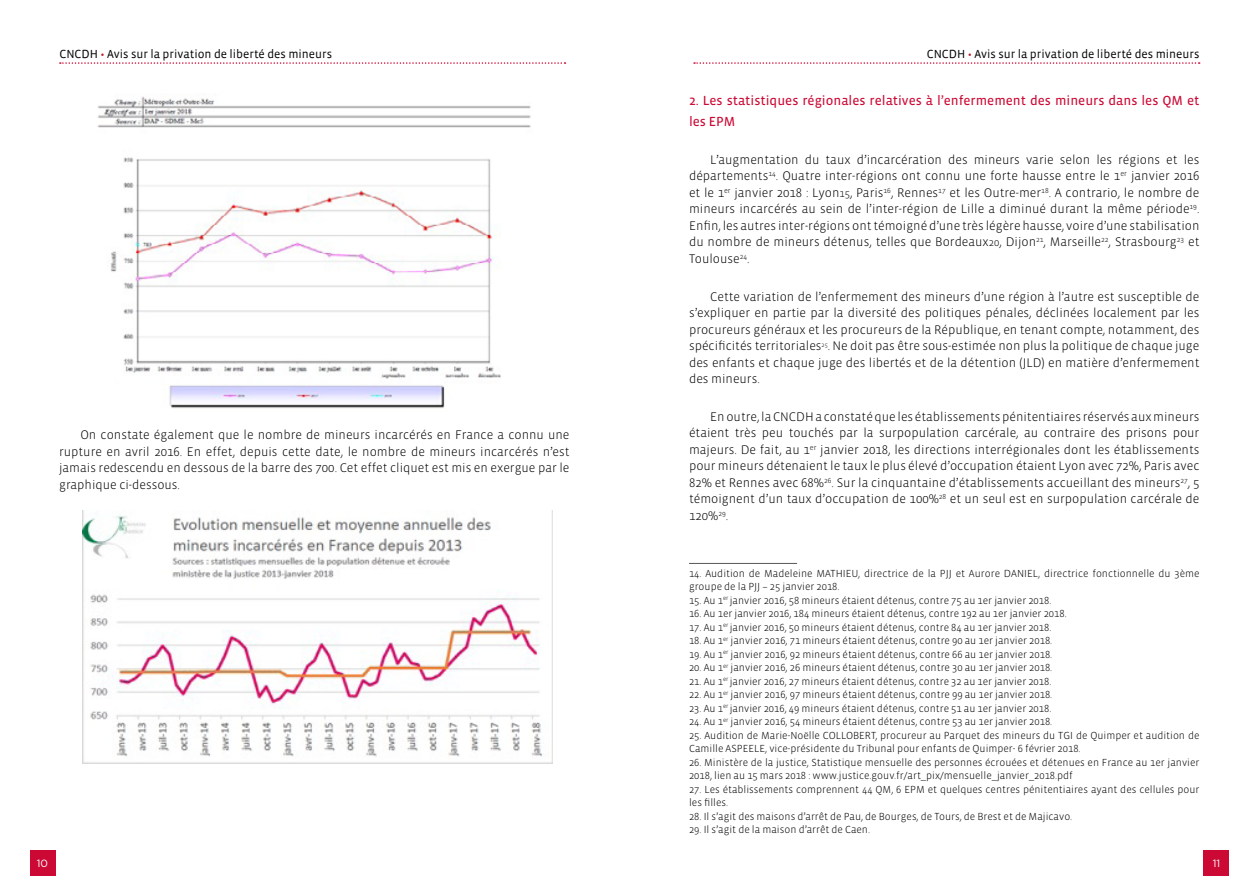
<style>
.page{position:relative;width:1259px;height:893px;background:#fff}
.page>*{position:absolute;margin:0;border:0;box-sizing:border-box;transform-origin:0 0}
.t1{font:13.5px/21px "Vista Sans OT";color:#cc0935}
.t2{font:300 12.75px/16.5px "Vista Sans OT";color:#000;text-align:justify}
.t3{font:12px "Vista Sans";color:#000}
.t4{font:300 10.5px/13.5px "Vista Sans OT";color:#000}
.t5{font:10.5px "Gotham";color:#fff}
.s1{color:#c31727}
.s2{font-size:10.5px}
</style>
<div class="page">
<svg style="left:694px;top:62px;width:505px;height:2px"></svg>
<svg style="left:60px;top:62px;width:505px;height:2px"></svg>
<div style="left:30px;top:850px;width:25px;height:26px;background:#cc0935"></div>
<div style="left:1203px;top:850px;width:26px;height:26px;background:#cc0935"></div>
<img style="left:97px;top:96px;width:434px;height:312px">
<img style="left:83px;top:510px;width:469px;height:253px">
<hr style="left:689px;top:563px;width:108px;height:1px;background:#575756">
<p class="t3" style="left:60px;top:48px;width:274px">CNCDH <span class="s1">•</span> Avis sur la privation de liberté des mineurs</p>
<p class="t3" style="left:927px;top:48px;width:274px">CNCDH <span class="s1">•</span> Avis sur la privation de liberté des mineurs</p>
<p class="t2" style="left:59px;top:427px;width:512px;text-indent:21px">On constate également que le nombre de mineurs incarcérés en France a connu une rupture en avril 2016. En effet, depuis cette date, le nombre de mineurs incarcérés n’est jamais redescendu en dessous de la barre des 700. Cet effet cliquet est mis en exergue par le graphique ci-dessous.</p>
<p class="t1" style="left:689px;top:90px;width:512px">2. Les statistiques régionales relatives à l’enfermement des mineurs dans les QM et les EPM</p>
<p class="t2" style="left:689px;top:151px;width:512px;text-indent:21px">L’augmentation du taux d’incarcération des mineurs varie selon les régions et les départements<sup>14</sup>. Quatre inter-régions ont connu une forte hausse entre le 1<sup>er</sup> janvier 2016 et le 1<sup>er</sup> janvier 2018 : Lyon<span class="s2">15</span>, Paris<sup>16</sup>, Rennes<sup>17</sup> et les Outre-mer<sup>18</sup>. A contrario, le nombre de mineurs incarcérés au sein de l’inter-région de Lille a diminué durant la même période<sup>19</sup>.<br>Enfin, les autres inter-régions ont témoigné d’une très légère hausse, voire d’une stabilisation du nombre de mineurs détenus, telles que Bordeaux<span class="s2">20</span>, Dijon<sup>21</sup>, Marseille<sup>22</sup>, Strasbourg<sup>23</sup> et Toulouse<sup>24</sup>.</p>
<p class="t2" style="left:689px;top:288px;width:512px;text-indent:21px">Cette variation de l’enfermement des mineurs d’une région à l’autre est susceptible de s’expliquer en partie par la diversité des politiques pénales, déclinées localement par les procureurs généraux et les procureurs de la République, en tenant compte, notamment, des spécificités territoriales<sup>25</sup>. Ne doit pas être sous-estimée non plus la politique de chaque juge des enfants et chaque juge des libertés et de la détention (JLD) en matière d’enfermement des mineurs.</p>
<p class="t2" style="left:689px;top:409px;width:512px;text-indent:21px">En outre, la CNCDH a constaté que les établissements pénitentiaires réservés aux mineurs étaient très peu touchés par la surpopulation carcérale, au contraire des prisons pour majeurs. De fait, au 1<sup>er</sup> janvier 2018, les directions interrégionales dont les établissements pour mineurs détenaient le taux le plus élevé d’occupation étaient Lyon avec 72%, Paris avec 82% et Rennes avec 68%<sup>26</sup>. Sur la cinquantaine d’établissements accueillant des mineurs<sup>27</sup>, 5 témoignent d’un taux d’occupation de 100%<sup>28</sup> et un seul est en surpopulation carcérale de 120%<sup>29</sup>.</p>
<p class="t4" style="left:689px;top:567px;width:512px">14. Audition de Madeleine MATHIEU, directrice de la PJJ et Aurore DANIEL, directrice fonctionnelle du 3ème groupe de la PJJ – 25 janvier 2018.</p>
<p class="t4" style="left:689px;top:594px;width:364px">15. Au 1<sup>er</sup> janvier 2016, 58 mineurs étaient détenus, contre 75 au 1er janvier 2018.</p>
<p class="t4" style="left:689px;top:607px;width:379px">16. Au 1er janvier 2016, 184 mineurs étaient détenus, contre 192 au 1er janvier 2018.</p>
<p class="t4" style="left:689px;top:621px;width:364px">17. Au 1<sup>er</sup> janvier 2016, 50 mineurs étaient détenus, contre 84 au 1er janvier 2018.</p>
<p class="t4" style="left:689px;top:634px;width:365px">18. Au 1<sup>er</sup> janvier 2016, 71 mineurs étaient détenus, contre 90 au 1er janvier 2018.</p>
<p class="t4" style="left:689px;top:648px;width:365px">19. Au 1<sup>er</sup> janvier 2016, 92 mineurs étaient détenus, contre 66 au 1er janvier 2018.</p>
<p class="t4" style="left:689px;top:661px;width:365px">20. Au 1<sup>er</sup> janvier 2016, 26 mineurs étaient détenus, contre 30 au 1er janvier 2018.</p>
<p class="t4" style="left:689px;top:675px;width:364px">21. Au 1<sup>er</sup> janvier 2016, 27 mineurs étaient détenus, contre 32 au 1er janvier 2018.</p>
<p class="t4" style="left:689px;top:688px;width:365px">22. Au 1<sup>er</sup> janvier 2016, 97 mineurs étaient détenus, contre 99 au 1er janvier 2018.</p>
<p class="t4" style="left:689px;top:702px;width:364px">23. Au 1<sup>er</sup> janvier 2016, 49 mineurs étaient détenus, contre 51 au 1er janvier 2018.</p>
<p class="t4" style="left:689px;top:715px;width:365px">24. Au 1<sup>er</sup> janvier 2016, 54 mineurs étaient détenus, contre 53 au 1er janvier 2018.</p>
<p class="t4" style="left:689px;top:729px;width:512px">25. Audition de Marie-Noëlle COLLOBERT, procureur au Parquet des mineurs du TGI de Quimper et audition de<br>Camille ASPEELE, vice-présidente du Tribunal pour enfants de Quimper- 6 février 2018.</p>
<p class="t4" style="left:689px;top:756px;width:512px">26. Ministère de la justice, Statistique mensuelle des personnes écrouées et détenues en France au 1er janvier<br>2018, lien au 15 mars 2018 : www.justice.gouv.fr/art_pix/mensuelle_janvier_2018.pdf</p>
<p class="t4" style="left:689px;top:783px;width:512px">27. Les établissements comprennent 44 QM, 6 EPM et quelques centres pénitentiaires ayant des cellules pour les filles.</p>
<p class="t4" style="left:689px;top:810px;width:385px">28. Il s’agit des maisons d’arrêt de Pau, de Bourges, de Tours, de Brest et de Majicavo.</p>
<p class="t4" style="left:689px;top:823px;width:183px">29. Il s’agit de la maison d’arrêt de Caen.</p>
<p class="t5" style="left:37px;top:857px;width:13px">10</p>
<p class="t5" style="left:1212px;top:857px;width:9px">11</p>
</div>
